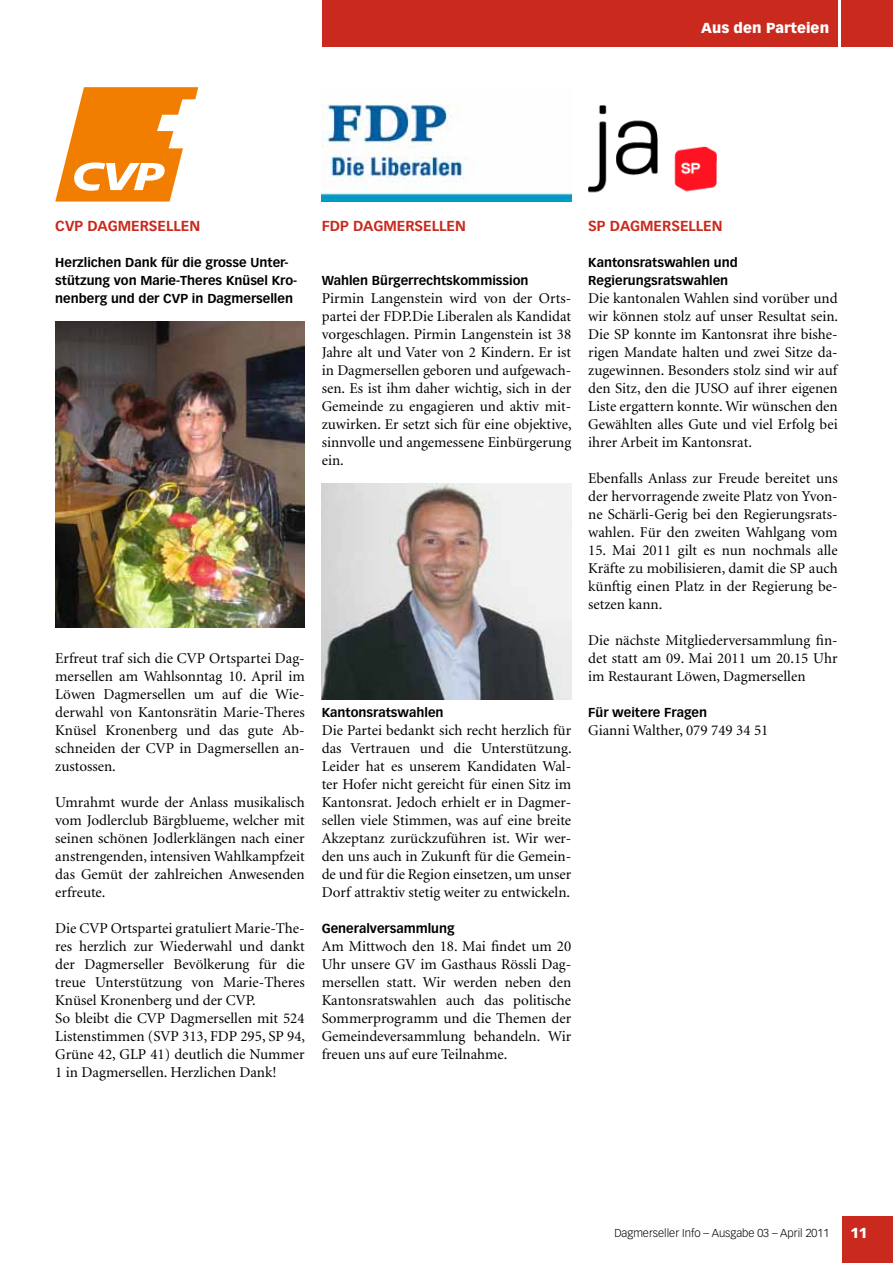
<style>
.page{position:relative;width:893px;height:1263px;background:#fff}
.page>*{position:absolute;margin:0;border:0;box-sizing:border-box;transform-origin:0 0}
.t1{font:15px/18px "Minion";color:#000;text-align:justify}
.t2{font:700 14.25px "Vectora LH";color:#ca291d}
.t3{font:900 14.25px "Vectora LH";letter-spacing:.005em;color:#fff}
.t4{font:700 12.75px/18px "Vectora LH";color:#000}
.t5{font:300 11.25px "Vectora LH";color:#000}
</style>
<div class="page">
<div style="left:322px;top:0;width:516px;height:47px;background:#ca291d"></div>
<div style="left:842px;top:0;width:51px;height:47px;background:#ca291d"></div>
<div style="left:842px;top:1216px;width:51px;height:47px;background:#ca291d"></div>
<svg style="left:55px;top:87px;width:143px;height:115px"></svg>
<img style="left:322px;top:104px;width:249px;height:98px">
<img style="left:588px;top:105px;width:128px;height:88px">
<img style="left:55px;top:321px;width:250px;height:306px">
<img style="left:322px;top:483px;width:249px;height:216px">
<p class="t3" style="left:701px;top:19px;width:129px">Aus den Parteien</p>
<p class="t2" style="left:55px;top:217px;width:64px">CVP Dagme</p>
<p class="t2" style="left:140px;top:217px;width:62px">rse llen</p>
<p class="t4" style="left:55px;top:254px;width:244px">Herzlichen Dank für die grosse Unter&shy;stützung von Marie-Theres Knüsel Kro&shy;nenberg und der CVP in Dagmersellen</p>
<p class="t1" style="left:55px;top:650px;width:251px">Erfreut traf sich die CVP Ortspartei Dag&shy;mersellen am Wahlsonntag 10. April im Löwen Dagmersellen um auf die Wie&shy;derwahl von Kantonsrätin Marie-Theres Knüsel Kronenberg und das gute Ab&shy;schneiden der CVP in Dagmersellen an&shy;zustossen.</p>
<p class="t1" style="left:55px;top:794px;width:251px">Umrahmt wurde der Anlass musikalisch vom Jodlerclub Bärgblueme, welcher mit seinen schönen Jodlerklängen nach einer anstrengenden, intensiven Wahlkampfzeit das Gemüt der zahlreichen Anwesenden erfreute.</p>
<p class="t1" style="left:55px;top:920px;width:251px;text-align:left">Die CVP Ortspartei gratuliert Marie-The&shy;res herzlich zur Wiederwahl und dankt der Dagmerseller Bevölkerung für die treue Unterstützung von Marie-Theres Knüsel Kronenberg und der CVP.<br>So bleibt die CVP Dagmersellen mit 524<br>Listenstimmen (SVP 313, FDP 295, SP 94, Grüne 42, GLP 41) deutlich die Nummer 1 in Dagmersellen. Herzlichen Dank!</p>
<p class="t2" style="left:322px;top:217px;width:63px">FDP Dagme</p>
<p class="t2" style="left:405px;top:217px;width:62px">rse llen</p>
<p class="t4" style="left:322px;top:272px;width:208px">Wahlen Bürgerrechtskommission</p>
<p class="t1" style="left:322px;top:290px;width:251px">Pirmin Langenstein wird von der Orts&shy;partei der FDP.Die Liberalen als Kandidat vorgeschlagen. Pirmin Langenstein ist 38<br>Jahre alt und Vater von 2 Kindern. Er ist in Dagmersellen geboren und aufgewach&shy;sen. Es ist ihm daher wichtig, sich in der Gemeinde zu engagieren und aktiv mit&shy;zuwirken. Er setzt sich für eine objektive, sinnvolle und angemessene Einbürgerung ein.</p>
<p class="t4" style="left:322px;top:704px;width:123px">Kantonsratswahlen</p>
<p class="t1" style="left:322px;top:722px;width:251px">Die Partei bedankt sich recht herzlich für das Vertrauen und die Unterstützung.<br>Leider hat es unserem Kandidaten Wal&shy;ter Hofer nicht gereicht für einen Sitz im Kantonsrat. Jedoch erhielt er in Dagmer&shy;sellen viele Stimmen, was auf eine breite Akzeptanz zurückzuführen ist. Wir wer&shy;den uns auch in Zukunft für die Gemein&shy;de und für die Region einsetzen, um unser Dorf attraktiv stetig weiter zu entwickeln.</p>
<p class="t4" style="left:322px;top:920px;width:134px">Generalversammlung</p>
<p class="t1" style="left:322px;top:938px;width:251px">Am Mittwoch den 18. Mai findet um 20<br>Uhr unsere GV im Gasthaus Rössli Dag&shy;mersellen statt. Wir werden neben den Kantonsratswahlen auch das politische Sommerprogramm und die Themen der Gemeindeversammlung behandeln. Wir freuen uns auf eure Teilnahme.</p>
<p class="t2" style="left:588px;top:217px;width:54px">SP Dagme</p>
<p class="t2" style="left:662px;top:217px;width:62px">rse llen</p>
<p class="t4" style="left:588px;top:254px;width:151px">Kantonsratswahlen und<br>Regierungsratswahlen</p>
<p class="t1" style="left:588px;top:290px;width:251px">Die kantonalen Wahlen sind vorüber und wir können stolz auf unser Resultat sein.<br>Die SP konnte im Kantonsrat ihre bishe&shy;rigen Mandate halten und zwei Sitze da&shy;zugewinnen. Besonders stolz sind wir auf den Sitz, den die JUSO auf ihrer eigenen Liste ergattern konnte. Wir wünschen den Gewählten alles Gute und viel Erfolg bei ihrer Arbeit im Kantonsrat.</p>
<p class="t1" style="left:588px;top:470px;width:251px">Ebenfalls Anlass zur Freude bereitet uns der hervorragende zweite Platz von Yvon&shy;ne Schärli-Gerig bei den Regierungsrats&shy;wahlen. Für den zweiten Wahlgang vom</p>
<p class="t1" style="left:588px;top:542px;width:251px">15. Mai 2011 gilt es nun nochmals alle Kräfte zu mobilisieren, damit die SP auch künftig einen Platz in der Regierung be&shy;setzen kann.</p>
<p class="t1" style="left:588px;top:632px;width:251px">Die nächste Mitgliederversammlung fin&shy;det statt am 09. Mai 2011 um 20.15 Uhr im Restaurant Löwen, Dagmersellen</p>
<p class="t4" style="left:588px;top:704px;width:120px">Für weitere Fragen</p>
<p class="t1" style="left:588px;top:722px;width:182px">Gianni Walther, 079 749 34 51</p>
<p class="t5" style="left:614px;top:1227px;width:216px">Dagmerseller I nfo – Ausgabe 03 – April 2011</p>
<p class="t3" style="left:850px;top:1224px;width:18px">11</p>
</div>
